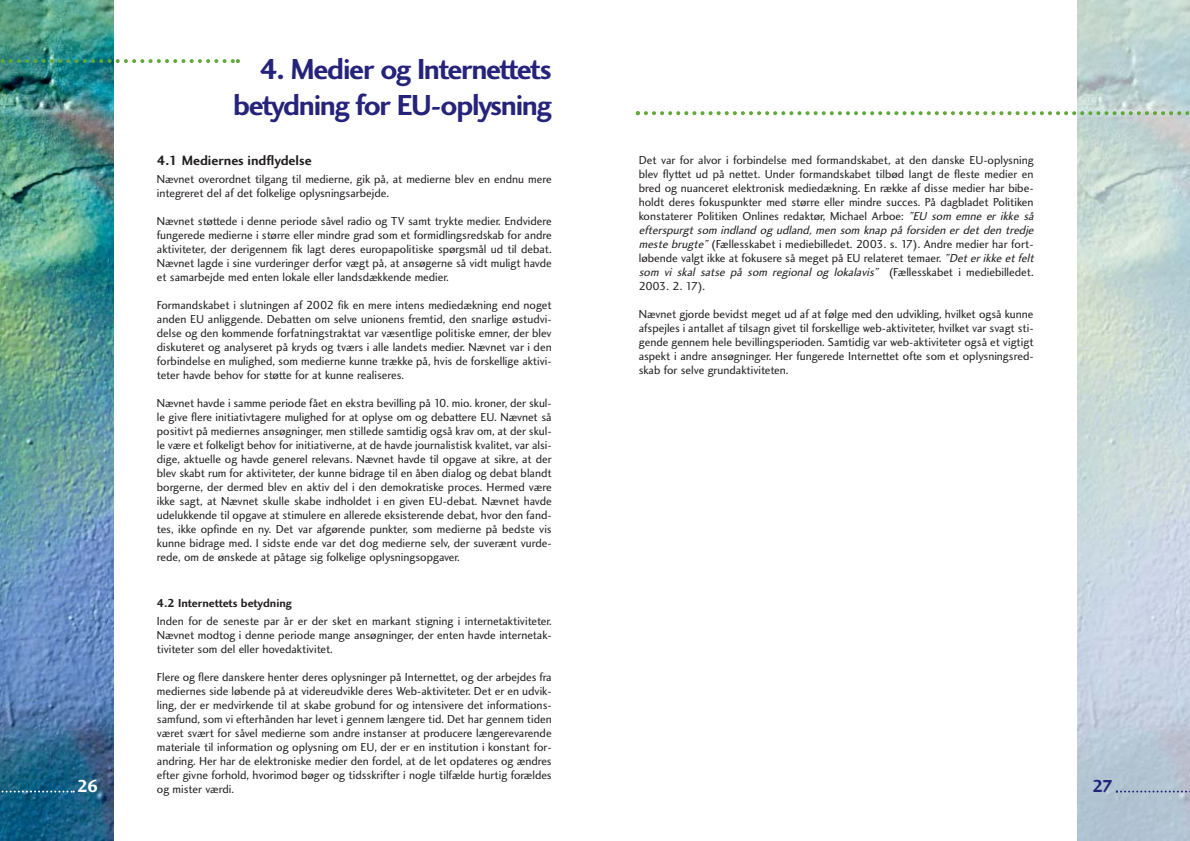
<style>
.page{position:relative;width:1190px;height:841px;background:#fff}
.page>*{position:absolute;margin:0;border:0;box-sizing:border-box;transform-origin:0 0}
.t1{font:30px/36px "Charlotte Sans Bold Plain";letter-spacing:-.045em;color:#25237a;text-align:right}
.t2{font:18px "Charlotte Sans Bold Plain";color:#fff}
.t3{font:18px "Charlotte Sans Bold Plain";color:#25237a}
.t4{font:14px "Charlotte Sans Bold Plain";color:#231f1f}
.t5{font:12px/14px "Charlotte Sans Book Plain";color:#231f1f;text-align:justify}
.t6{font:12px "Charlotte Sans Bold Plain";color:#231f1f}
.s1{font-style:italic}
</style>
<div class="page">
<img style="left:0;top:0;width:113px;height:841px">
<img style="left:1077px;top:0;width:113px;height:841px">
<svg style="left:0;top:791px;width:75px;height:2px"></svg>
<svg style="left:1116px;top:791px;width:74px;height:2px"></svg>
<svg style="left:0;top:59px;width:240px;height:4px"></svg>
<svg style="left:636px;top:111px;width:554px;height:4px"></svg>
<h1 class="t1" style="left:233px;top:54px;width:320px">4. Medier og Internettets betydning for EU-oplysning</h1>
<p class="t4" style="left:157px;top:155px;width:156px">4.1 Mediernes indflydelse</p>
<p class="t5" style="left:157px;top:173px;width:396px">Nævnet overordnet tilgang til medierne, gik på, at medierne blev en endnu mere integreret del af det folkelige oplysningsarbejde.</p>
<p class="t5" style="left:157px;top:215px;width:396px">Nævnet støttede i denne periode såvel radio og TV samt trykte medier. Endvidere fungerede medierne i større eller mindre grad som et formidlingsredskab for andre aktiviteter, der derigennem fik lagt deres europapolitiske spørgsmål ud til debat.<br>Nævnet lagde i sine vurderinger derfor vægt på, at ansøgerne så vidt muligt havde et samarbejde med enten lokale eller landsdækkende medier.</p>
<p class="t5" style="left:157px;top:299px;width:396px">Formandskabet i slutningen af 2002 fik en mere intens mediedækning end noget anden EU anliggende. Debatten om selve unionens fremtid, den snarlige østudvi&shy;delse og den kommende forfatningstraktat var væsentlige politiske emner, der blev diskuteret og analyseret på kryds og tværs i alle landets medier. Nævnet var i den forbindelse en mulighed, som medierne kunne trække på, hvis de forskellige aktivi&shy;teter havde behov for støtte for at kunne realiseres.</p>
<p class="t5" style="left:157px;top:397px;width:396px">Nævnet havde i samme periode fået en ekstra bevilling på 10. mio. kroner, der skul&shy;le give flere initiativtagere mulighed for at oplyse om og debattere EU. Nævnet så positivt på mediernes ansøgninger, men stillede samtidig også krav om, at der skul&shy;le være et folkeligt behov for initiativerne, at de havde journalistisk kvalitet, var alsi&shy;dige, aktuelle og havde generel relevans. Nævnet havde til opgave at sikre, at der blev skabt rum for aktiviteter, der kunne bidrage til en åben dialog og debat blandt borgerne, der dermed blev en aktiv del i den demokratiske proces. Hermed være ikke sagt, at Nævnet skulle skabe indholdet i en given EU-debat. Nævnet havde udelukkende til opgave at stimulere en allerede eksisterende debat, hvor den fand&shy;tes, ikke opfinde en ny. Det var afgørende punkter, som medierne på bedste vis kunne bidrage med. I sidste ende var det dog medierne selv, der suverænt vurde&shy;rede, om de ønskede at påtage sig folkelige oplysningsopgaver.</p>
<p class="t6" style="left:157px;top:599px;width:136px">4.2 Internettets betydning</p>
<p class="t5" style="left:157px;top:615px;width:396px">Inden for de seneste par år er der sket en markant stigning i internetaktiviteter.<br>Nævnet modtog i denne periode mange ansøgninger, der enten havde internetak&shy;tiviteter som del eller hovedaktivitet.</p>
<p class="t5" style="left:157px;top:671px;width:396px">Flere og flere danskere henter deres oplysninger på Internettet, og der arbejdes fra mediernes side løbende på at videreudvikle deres Web-aktiviteter. Det er en udvik&shy;ling, der er medvirkende til at skabe grobund for og intensivere det informations&shy;samfund, som vi efterhånden har levet i gennem længere tid. Det har gennem tiden været svært for såvel medierne som andre instanser at producere længerevarende materiale til information og oplysning om EU, der er en institution i konstant for&shy;andring. Her har de elektroniske medier den fordel, at de let opdateres og ændres efter givne forhold, hvorimod bøger og tidsskrifter i nogle tilfælde hurtig forældes og mister værdi.</p>
<p class="t5" style="left:639px;top:154px;width:399px;text-align:left">Det var for alvor i forbindelse med formandskabet, at den danske EU-oplysning blev flyttet ud på nettet. Under formandskabet tilbød langt de fleste medier en bred og nuanceret elektronisk mediedækning. En række af disse medier har bibe&shy;holdt deres fokuspunkter med større eller mindre succes. På dagbladet Politiken konstaterer Politiken Onlines redaktør, Michael Arboe: <span class="s1">”EU som emne er ikke så efterspurgt som indland og udland, men som knap på forsiden er det den tredje meste brugte”</span> (Fællesskabet i mediebilledet. 2003. s. 17). Andre medier har fort&shy;løbende valgt ikke at fokusere så meget på EU relateret temaer. <span class="s1">”Det er ikke et felt som vi skal satse på som regional og lokalavis”</span> (Fællesskabet i mediebilledet.<br>2003. 2. 17).</p>
<p class="t5" style="left:639px;top:308px;width:396px">Nævnet gjorde bevidst meget ud af at følge med den udvikling, hvilket også kunne afspejles i antallet af tilsagn givet til forskellige web-aktiviteter, hvilket var svagt sti&shy;gende gennem hele bevillingsperioden. Samtidig var web-aktiviteter også et vigtigt aspekt i andre ansøgninger. Her fungerede Internettet ofte som et oplysningsred&shy;skab for selve grundaktiviteten.</p>
<h2 class="t2" style="left:77px;top:779px;width:23px">26</h2>
<h2 class="t3" style="left:1092px;top:779px;width:22px">27</h2>
</div>
